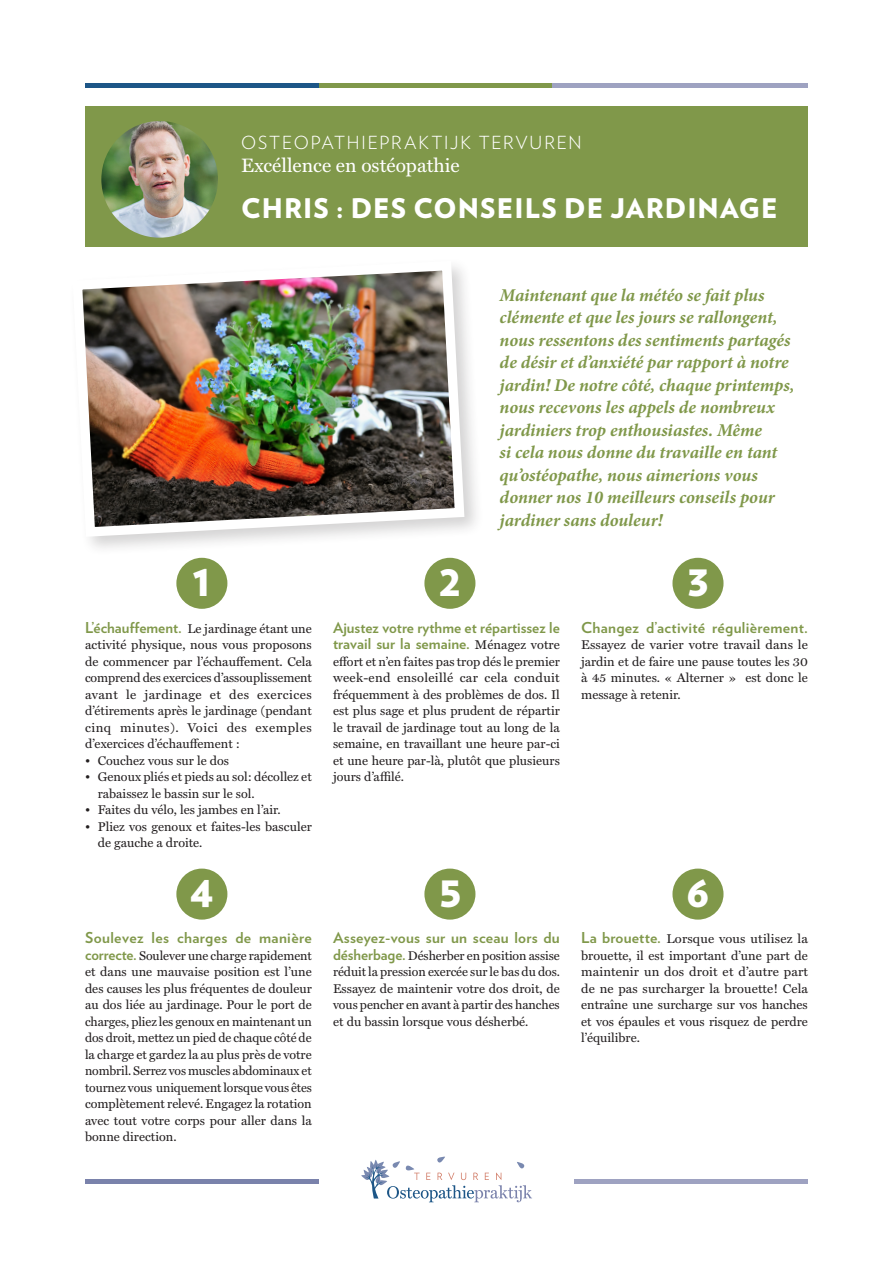
<style>
.page{position:relative;width:893px;height:1263px;background:#fff}
.page>*{position:absolute;margin:0;border:0;box-sizing:border-box;transform-origin:0 0}
.t1{font:900 45px "Verlag";color:#fff}
.t2{font:900 27px "Verlag";letter-spacing:.04em;color:#fff}
.t3{font:19.5px "Miller Text";color:#fff}
.t4{font:italic 700 18px/22.5px "Minion Pro";letter-spacing:-.005em;color:#80984a}
.t5{font:300 18px "Verlag";letter-spacing:.1em;color:#fff}
.t6{font:700 15px/16.5px "Verlag";letter-spacing:.015em;color:#80984a}
.t7{font:12.75px/16.5px "Miller Text";color:#231f20;text-align:justify}
.s1{font-family:"Verlag";font-weight:700;font-size:15px;color:#80984a}
.s2{font-family:"Miller Text";font-weight:400;font-size:12.75px;color:#231f20}
</style>
<div class="page">
<div style="left:85px;top:106px;width:723px;height:141px;background:#80984a"></div>
<div style="left:85px;top:1179px;width:234px;height:5px;background:#7a82ab"></div>
<div style="left:574px;top:1179px;width:234px;height:5px;background:#9ea2c1"></div>
<svg style="left:361px;top:1156px;width:171px;height:46px"></svg>
<div style="left:69px;top:257px;width:415px;height:300px;background:#231f20;opacity:.2"></div>
<img style="left:69px;top:257px;width:400px;height:285px">
<img style="left:101px;top:121px;width:117px;height:117px;border-radius:58px">
<hr style="left:85px;top:84px;width:234px;height:4px;background:#1d5687">
<hr style="left:319px;top:84px;width:233px;height:4px;background:#80984a">
<hr style="left:552px;top:84px;width:256px;height:4px;background:#9ea2c1">
<div style="left:176px;top:558px;width:51px;height:51px;background:#80984a;border-radius:50%"></div>
<div style="left:176px;top:868px;width:51px;height:52px;background:#80984a;border-radius:50%"></div>
<div style="left:424px;top:558px;width:51px;height:51px;background:#80984a;border-radius:50%"></div>
<div style="left:424px;top:868px;width:51px;height:52px;background:#80984a;border-radius:50%"></div>
<div style="left:672px;top:558px;width:51px;height:51px;background:#80984a;border-radius:50%"></div>
<div style="left:672px;top:868px;width:51px;height:52px;background:#80984a;border-radius:50%"></div>
<p class="t5" style="left:241px;top:130px;width:342px">OSTEOPATHIEPRAKTIJK TERVUREN</p>
<p class="t3" style="left:241px;top:154px;width:220px">Excéllence en ostéopathie</p>
<p class="t2" style="left:241px;top:186px;width:538px">CHRIS : DES CONSEILS DE JARDINAGE</p>
<p class="t1" style="left:193px;top:542px;width:20px">1</p>
<p class="t7" style="left:85px;top:620px;width:228px"><span class="s1">L’échauffement.</span> Le jardinage étant une activité physique, nous vous proposons de commencer par l’échauffement. Cela comprend des exercices d’assouplissement avant le jardinage et des exercices d’étirements après le jardinage (pendant cinq minutes). Voici des exemples d’exercices d’échauffement :</p>
<p class="t7" style="left:85px;top:752px;width:145px">• Couchez vous sur le dos</p>
<p class="t7" style="left:98px;top:769px;width:216px;text-indent:-13px">• Genoux pliés et pieds au sol: décollez et rabaissez le bassin sur le sol.</p>
<p class="t7" style="left:85px;top:802px;width:197px">• Faites du vélo, les jambes en l’air.</p>
<p class="t7" style="left:98px;top:818px;width:215px;text-indent:-13px">• Pliez vos genoux et faites-les basculer de gauche a droite.</p>
<p class="t1" style="left:190px;top:853px;width:25px">4</p>
<p class="t6" style="left:85px;top:929px;width:228px">Soulevez les charges de manière</p>
<p class="t7" style="left:85px;top:948px;width:228px"><span class="s1">correcte.</span> Soulever une charge rapidement et dans une mauvaise position est l’une des causes les plus fréquentes de douleur au dos liée au jardinage. Pour le port de charges, pliez les genoux en maintenant un dos droit, mettez un pied de chaque côté de la charge et gardez la au plus près de votre nombril. Serrez vos muscles abdominaux et tournez vous uniquement lorsque vous êtes complètement relevé. Engagez la rotation avec tout votre corps pour aller dans la bonne direction.</p>
<p class="t1" style="left:439px;top:542px;width:24px">2</p>
<p class="t4" style="left:500px;top:284px;width:296px">Maintenant que la météo se fait plus clémente et que les jours se rallongent, nous ressentons des sentiments partagés de désir et d’anxiété par rapport à notre jardin! De notre côté, chaque printemps, nous recevons les appels de nombreux jardiniers trop enthousiastes. Même<br>si cela nous donne du travaille en tant qu’ostéopathe, nous aimerions vous donner nos 10 meilleurs conseils pour jardiner sans douleur!</p>
<p class="t1" style="left:687px;top:542px;width:23px">3</p>
<p class="t6" style="left:333px;top:618px;width:228px">Ajustez votre rythme et répartissez le travail sur la semaine. <span class="s2">Ménagez votre</span></p>
<p class="t7" style="left:333px;top:653px;width:228px">effort et n’en faites pas trop dés le premier week-end ensoleillé car cela conduit fréquemment à des problèmes de dos. Il est plus sage et plus prudent de répartir le travail de jardinage tout au long de la semaine, en travaillant une heure par-ci et une heure par-là, plutôt que plusieurs jours d’affilé.</p>
<p class="t6" style="left:581px;top:618px;width:228px">Changez d’activité régulièrement.</p>
<p class="t7" style="left:581px;top:637px;width:228px">Essayez de varier votre travail dans le jardin et de faire une pause toutes les 30 à 45 minutes. « Alterner » est donc le message à retenir.</p>
<p class="t1" style="left:438px;top:853px;width:25px">5</p>
<p class="t6" style="left:333px;top:929px;width:228px">Asseyez-vous sur un sceau lors du</p>
<p class="t7" style="left:333px;top:948px;width:228px"><span class="s1">désherbage.</span> Désherber en position assise réduit la pression exercée sur le bas du dos.<br>Essayez de maintenir votre dos droit, de vous pencher en avant à partir des hanches et du bassin lorsque vous désherbé.</p>
<p class="t1" style="left:686px;top:853px;width:25px">6</p>
<p class="t7" style="left:581px;top:931px;width:228px"><span class="s1">La brouette.</span> Lorsque vous utilisez la brouette, il est important d’une part de maintenir un dos droit et d’autre part de ne pas surcharger la brouette! Cela entraîne une surcharge sur vos hanches et vos épaules et vous risquez de perdre l’équilibre.</p>
</div>
